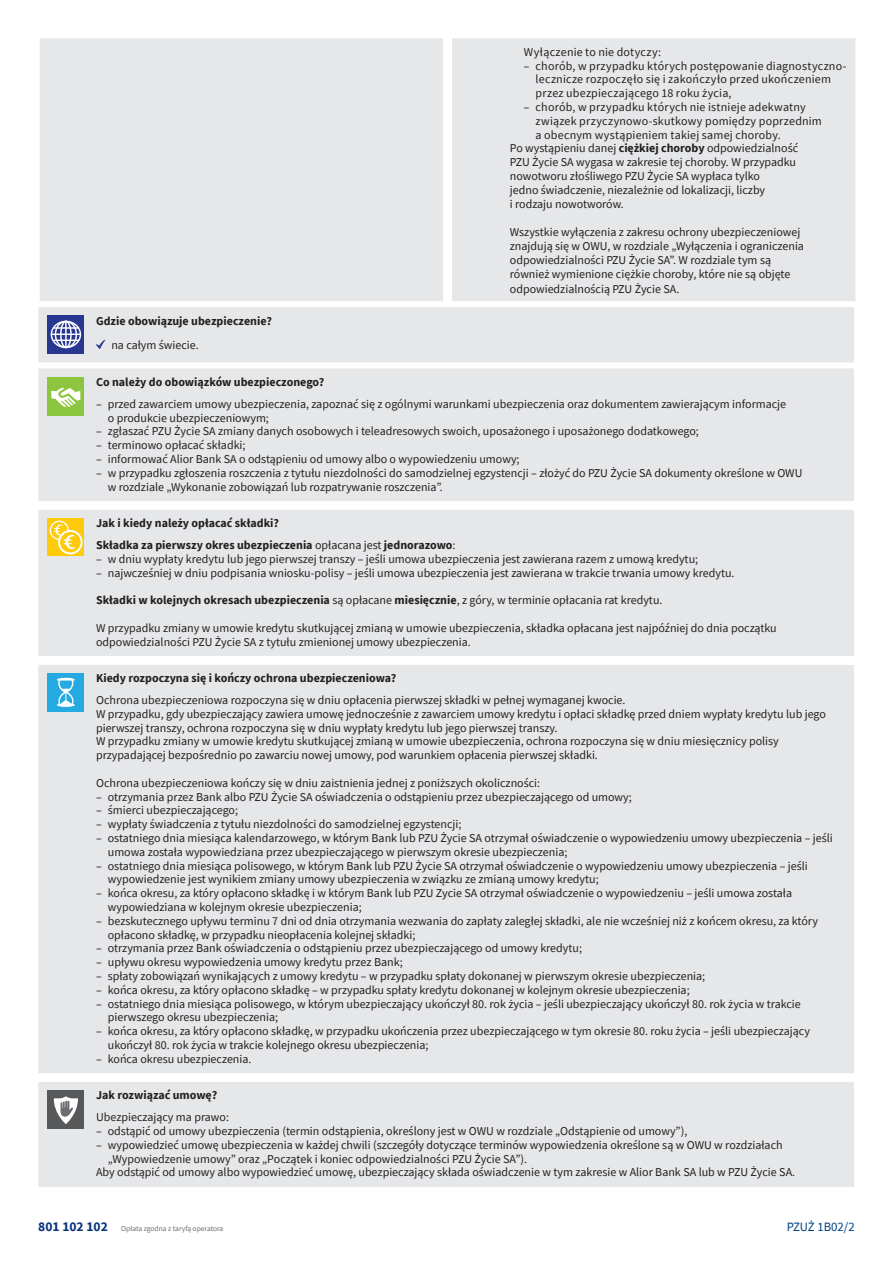
<style>
.page{position:relative;width:893px;height:1263px;background:#fff}
.page>*{position:absolute;margin:0;border:0;box-sizing:border-box;transform-origin:0 0}
.t1{font:12.75px "Source Sans Pro";color:#014081}
._00_TEKST{font:12px/13.8px "Source Sans Pro";color:#231f20}
._01_HASŁO{font:700 12px "Source Sans Pro";color:#231f20}
._00_TEKST-2{font:700 12px "Source Sans Pro";color:#231f20}
._00_TEKST-3{font:12px "Source Sans Pro";letter-spacing:.02em;color:#231f20}
.t2{font:7.5px "Source Sans Pro";color:#6c6d70}
.s1{font-weight:700}
.s2{font-weight:400}
.s3{font-weight:700;font-size:13.5px;color:#08347b}
</style>
<div class="page">
<div style="left:40px;top:38px;width:815px;height:263px;background:#e6e7e9"></div>
<div style="left:443px;top:38px;width:9px;height:263px;background:#fff"></div>
<div style="left:38px;top:307px;width:816px;height:55px;background:#e6e7e9"></div>
<div style="left:38px;top:368px;width:816px;height:819px;background:#e6e7e9"></div>
<div style="left:38px;top:501px;width:816px;height:581px;background:#e6e7e9"></div>
<div style="left:48px;top:377px;width:36px;height:38px;background:#8bc63e"></div>
<svg style="left:51px;top:387px;width:30px;height:20px"></svg>
<div style="left:48px;top:518px;width:36px;height:38px;background:#feca0a"></div>
<div style="left:50px;top:521px;width:19px;height:19px;border:1px solid #fff;border-radius:50%"></div>
<svg style="left:59px;top:531px;width:23px;height:22px"></svg>
<div style="left:58px;top:530px;width:25px;height:24px;border:2px solid #fff;border-radius:50%"></div>
<svg style="left:53px;top:524px;width:23px;height:26px"></svg>
<div style="left:48px;top:673px;width:36px;height:38px;background:#24aae1"></div>
<svg style="left:57px;top:678px;width:18px;height:29px"></svg>
<div style="left:48px;top:1090px;width:36px;height:39px;background:#57585a"></div>
<svg style="left:54px;top:1096px;width:24px;height:28px"></svg>
<p class="_00_TEKST-3" style="left:524px;top:44px;width:139px">Wyłączenie to nie dotyczy:</p>
<p class="_00_TEKST" style="left:536px;top:59px;width:312px;text-indent:-12px">– chorób, w przypadku których postępowanie diagnostyczno&shy;lecznicze rozpoczęło się i zakończyło przed ukończeniem przez ubezpieczającego 18 roku życia,</p>
<p class="_00_TEKST" style="left:536px;top:100px;width:288px;text-indent:-12px">– chorób, w przypadku których nie istnieje adekwatny związek przyczynowo-skutkowy pomiędzy poprzednim a obecnym wystąpieniem takiej samej choroby.</p>
<p class="_00_TEKST" style="left:510px;top:141px;width:290px">Po wystąpieniu danej <span class="s1">ciężkiej choroby</span> odpowiedzialność PZU Życie SA wygasa w zakresie tej choroby. W przypadku nowotworu złośliwego PZU Życie SA wypłaca tylko<br>jedno świadczenie, niezależnie od lokalizacji, liczby<br>i rodzaju nowotworów.</p>
<p class="_00_TEKST" style="left:510px;top:224px;width:296px;line-height:14.2px">Wszystkie wyłączenia z zakresu ochrony ubezpieczeniowej znajdują się w OWU, w rozdziale „Wyłączenia i ograniczenia odpowiedzialności PZU Życie SA”. W rozdziale tym są również wymienione ciężkie choroby, które nie są objęte odpowiedzialnością PZU Życie SA.</p>
<p class="_01_HASŁO" style="left:96px;top:313px;width:177px">Gdzie obowiązuje ubezpieczenie?</p>
<p class="_00_TEKST" style="left:111px;top:338px;width:89px">na całym świecie.</p>
<p class="_01_HASŁO" style="left:96px;top:374px;width:230px">Co należy do obowiązków ubezpieczonego?</p>
<p class="_00_TEKST" style="left:108px;top:397px;width:680px;text-indent:-12px">– przed zawarciem umowy ubezpieczenia, zapoznać się z ogólnymi warunkami ubezpieczenia oraz dokumentem zawierającym informacje o produkcie ubezpieczeniowym;</p>
<p class="_00_TEKST" style="left:96px;top:424px;width:604px">– zgłaszać PZU Życie SA zmiany danych osobowych i teleadresowych swoich, uposażonego i uposażonego dodatkowego;</p>
<p class="_00_TEKST" style="left:96px;top:438px;width:151px">– terminowo opłacać składki;</p>
<p class="_00_TEKST" style="left:96px;top:452px;width:425px">– informować Alior Bank SA o odstąpieniu od umowy albo o wypowiedzeniu umowy;</p>
<p class="_00_TEKST" style="left:108px;top:466px;width:696px;text-indent:-12px">– w przypadku zgłoszenia roszczenia z tytułu niezdolności do samodzielnej egzystencji – złożyć do PZU Życie SA dokumenty określone w OWU w rozdziale „Wykonanie zobowiązań lub rozpatrywanie roszczenia”.</p>
<p class="_01_HASŁO" style="left:96px;top:515px;width:185px">Jak i kiedy należy opłacać składki?</p>
<p class="_00_TEKST-2" style="left:96px;top:537px;width:361px">Składka za pierwszy okres ubezpieczenia <span class="s2">opłacana jest</span> jednorazowo<span class="s2">:</span></p>
<p class="_00_TEKST" style="left:96px;top:552px;width:604px">– w dniu wypłaty kredytu lub jego pierwszej transzy – jeśli umowa ubezpieczenia jest zawierana razem z umową kredytu;</p>
<p class="_00_TEKST" style="left:96px;top:565px;width:640px">– najwcześniej w dniu podpisania wniosku-polisy – jeśli umowa ubezpieczenia jest zawierana w trakcie trwania umowy kredytu.</p>
<p class="_00_TEKST-2" style="left:96px;top:592px;width:568px">Składki w kolejnych okresach ubezpieczenia <span class="s2">są opłacane</span> miesięcznie<span class="s2">, z góry, w terminie opłacania rat kredytu.</span></p>
<p class="_00_TEKST" style="left:96px;top:621px;width:682px">W przypadku zmiany w umowie kredytu skutkującej zmianą w umowie ubezpieczenia, składka opłacana jest najpóźniej do dnia początku odpowiedzialności PZU Życie SA z tytułu zmienionej umowy ubezpieczenia.</p>
<p class="_01_HASŁO" style="left:96px;top:670px;width:302px">Kiedy rozpoczyna się i kończy ochrona ubezpieczeniowa?</p>
<p class="_00_TEKST" style="left:96px;top:693px;width:531px">Ochrona ubezpieczeniowa rozpoczyna się w dniu opłacenia pierwszej składki w pełnej wymaganej kwocie.</p>
<p class="_00_TEKST" style="left:96px;top:707px;width:731px">W przypadku, gdy ubezpieczający zawiera umowę jednocześnie z zawarciem umowy kredytu i opłaci składkę przed dniem wypłaty kredytu lub jego pierwszej transzy, ochrona rozpoczyna się w dniu wypłaty kredytu lub jego pierwszej transzy.</p>
<p class="_00_TEKST" style="left:96px;top:734px;width:684px">W przypadku zmiany w umowie kredytu skutkującej zmianą w umowie ubezpieczenia, ochrona rozpoczyna się w dniu miesięcznicy polisy przypadającej bezpośrednio po zawarciu nowej umowy, pod warunkiem opłacenia pierwszej składki.</p>
<p class="_00_TEKST" style="left:96px;top:776px;width:446px">Ochrona ubezpieczeniowa kończy się w dniu zaistnienia jednej z poniższych okoliczności:</p>
<p class="_00_TEKST" style="left:96px;top:789px;width:537px">– otrzymania przez Bank albo PZU Życie SA oświadczenia o odstąpieniu przez ubezpieczającego od umowy;</p>
<p class="_00_TEKST" style="left:96px;top:803px;width:144px">– śmierci ubezpieczającego;</p>
<p class="_00_TEKST" style="left:96px;top:817px;width:367px">– wypłaty świadczenia z tytułu niezdolności do samodzielnej egzystencji;</p>
<p class="_00_TEKST" style="left:108px;top:831px;width:727px;text-indent:-12px">– ostatniego dnia miesiąca kalendarzowego, w którym Bank lub PZU Życie SA otrzymał oświadczenie o wypowiedzeniu umowy ubezpieczenia – jeśli umowa została wypowiedziana przez ubezpieczającego w pierwszym okresie ubezpieczenia;</p>
<p class="_00_TEKST" style="left:108px;top:858px;width:701px;text-indent:-12px">– ostatniego dnia miesiąca polisowego, w którym Bank lub PZU Życie SA otrzymał oświadczenie o wypowiedzeniu umowy ubezpieczenia – jeśli wypowiedzenie jest wynikiem zmiany umowy ubezpieczenia w związku ze zmianą umowy kredytu;</p>
<p class="_00_TEKST" style="left:108px;top:886px;width:686px;text-indent:-12px">– końca okresu, za który opłacono składkę i w którym Bank lub PZU Zycie SA otrzymał oświadczenie o wypowiedzeniu – jeśli umowa została wypowiedziana w kolejnym okresie ubezpieczenia;</p>
<p class="_00_TEKST" style="left:108px;top:914px;width:712px;text-indent:-12px">– bezskutecznego upływu terminu 7 dni od dnia otrzymania wezwania do zapłaty zaległej składki, ale nie wcześniej niż z końcem okresu, za który opłacono składkę, w przypadku nieopłacenia kolejnej składki;</p>
<p class="_00_TEKST" style="left:96px;top:941px;width:488px">– otrzymania przez Bank oświadczenia o odstąpieniu przez ubezpieczającego od umowy kredytu;</p>
<p class="_00_TEKST" style="left:96px;top:955px;width:308px">– upływu okresu wypowiedzenia umowy kredytu przez Bank;</p>
<p class="_00_TEKST" style="left:96px;top:969px;width:611px">– spłaty zobowiązań wynikających z umowy kredytu – w przypadku spłaty dokonanej w pierwszym okresie ubezpieczenia;</p>
<p class="_00_TEKST" style="left:96px;top:983px;width:595px">– końca okresu, za który opłacono składkę – w przypadku spłaty kredytu dokonanej w kolejnym okresie ubezpieczenia;</p>
<p class="_00_TEKST" style="left:108px;top:996px;width:695px;text-indent:-12px">– ostatniego dnia miesiąca polisowego, w którym ubezpieczający ukończył 80. rok życia – jeśli ubezpieczający ukończył 80. rok życia w trakcie pierwszego okresu ubezpieczenia;</p>
<p class="_00_TEKST" style="left:108px;top:1024px;width:704px;text-indent:-12px">– końca okresu, za który opłacono składkę, w przypadku ukończenia przez ubezpieczającego w tym okresie 80. roku życia – jeśli ubezpieczający ukończył 80. rok życia w trakcie kolejnego okresu ubezpieczenia;</p>
<p class="_00_TEKST" style="left:96px;top:1052px;width:157px">– końca okresu ubezpieczenia.</p>
<p class="_01_HASŁO" style="left:96px;top:1087px;width:123px">Jak rozwiązać umowę?</p>
<p class="_00_TEKST" style="left:96px;top:1110px;width:134px">Ubezpieczający ma prawo:</p>
<p class="_00_TEKST" style="left:96px;top:1124px;width:593px">– odstąpić od umowy ubezpieczenia (termin odstąpienia, określony jest w OWU w rozdziale „Odstąpienie od umowy”),</p>
<p class="_00_TEKST" style="left:108px;top:1138px;width:676px;text-indent:-12px">– wypowiedzieć umowę ubezpieczenia w każdej chwili (szczegóły dotyczące terminów wypowiedzenia określone są w OWU w rozdziałach „Wypowiedzenie umowy” oraz „Początek i koniec odpowiedzialności PZU Życie SA”).</p>
<p class="_00_TEKST" style="left:96px;top:1165px;width:701px">Aby odstąpić od umowy albo wypowiedzieć umowę, ubezpieczający składa oświadczenie w tym zakresie w Alior Bank SA lub w PZU Życie SA.</p>
<p class="t2" style="left:38px;top:1224px;width:187px"><span class="s3">801 102 102</span> Opłata zgodna z taryfą operatora</p>
<p class="t1" style="left:787px;top:1219px;width:69px">PZUŻ 1B02/2</p>
</div>
